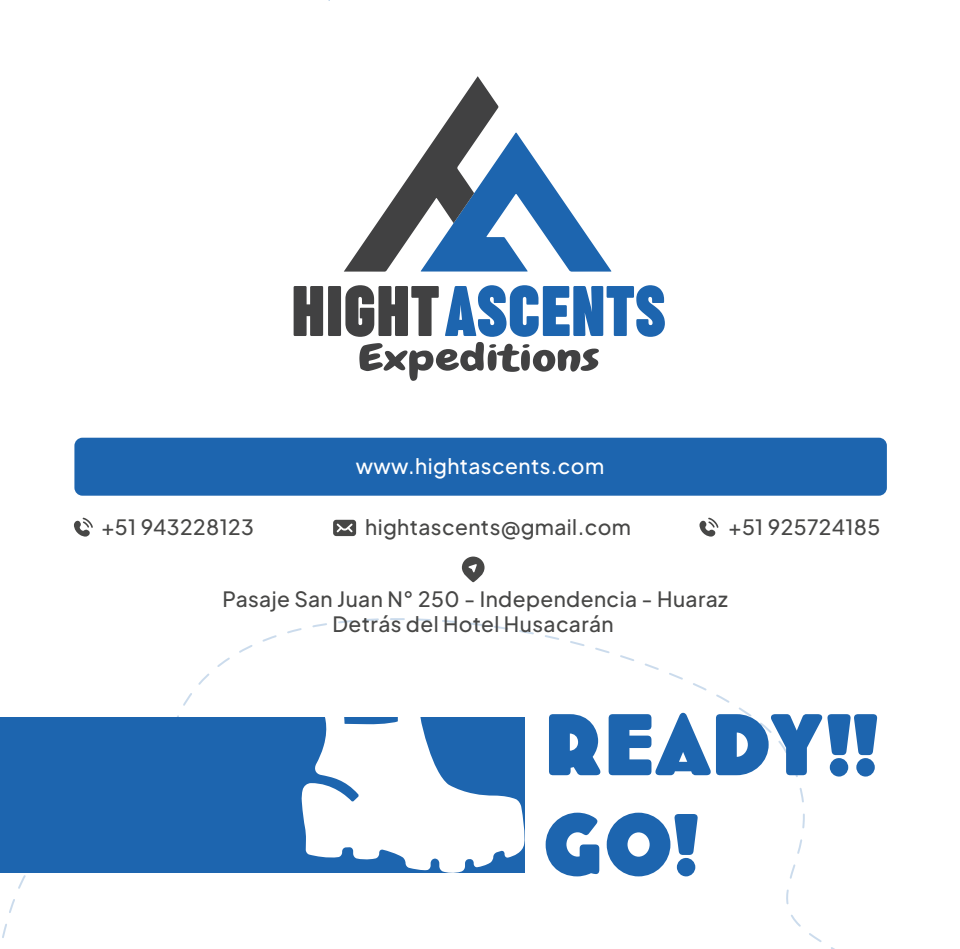
<style>
.page{position:relative;width:960px;height:949px;background:#fff}
.page>*{position:absolute;margin:0;border:0;box-sizing:border-box;transform-origin:0 0}
.t1{font:83.2px/99.8px "Bovine Round MVB";letter-spacing:.02em;color:#1d65af}
.t2{font:700 73.95px "Sugo Pro Classic Trial";letter-spacing:.02em;color:#1d65af}
.t3{font:36.65px "Chewy Pro";color:#414142;scale:1.48 1}
.t4{font:21px/25.2px "Plus Jakarta Sans";letter-spacing:.02em;color:#474746;text-align:center}
.t5{font:21px "Plus Jakarta Sans";letter-spacing:.02em;color:#fff}
.s1{color:#414142}
</style>
<div class="page">
<svg style="left:344px;top:76px;width:267px;height:196px"></svg>
<svg style="left:2px;top:618px;width:833px;height:331px"></svg>
<div style="left:74px;top:438px;width:813px;height:58px;background:#1d65af;border-radius:8px"></div>
<svg style="left:74px;top:518px;width:19px;height:19px"></svg>
<svg style="left:699px;top:518px;width:19px;height:19px"></svg>
<svg style="left:462px;top:557px;width:23px;height:25px"></svg>
<svg style="left:333px;top:520px;width:23px;height:16px"></svg>
<div style="left:0;top:717px;width:525px;height:156px;background:#1d65af"></div>
<svg style="left:301px;top:692px;width:225px;height:182px;fill:#fff"></svg>
<h2 class="t2" style="left:292px;top:269px;width:375px"><span class="s1">HIGHT</span>ASCENTS</h2>
<h3 class="t3" style="left:358px;top:335px;width:165px">Expeditions</h3>
<p class="t5" style="left:356px;top:450px;width:250px">www.hightascents.com</p>
<p class="t4" style="left:101px;top:512px;width:154px">+51 943228123</p>
<p class="t4" style="left:365px;top:512px;width:268px">hightascents@gmail.com</p>
<p class="t4" style="left:729px;top:512px;width:153px">+51 925724185</p>
<p class="t4" style="left:223px;top:584px;width:507px">Pasaje San Juan N° 250 - Independencia - Huaraz<br>Detrás del Hotel Husacarán</p>
<h1 class="t1" style="left:544px;top:698px;width:336px">READY!!<br>GO!</h1>
</div>
